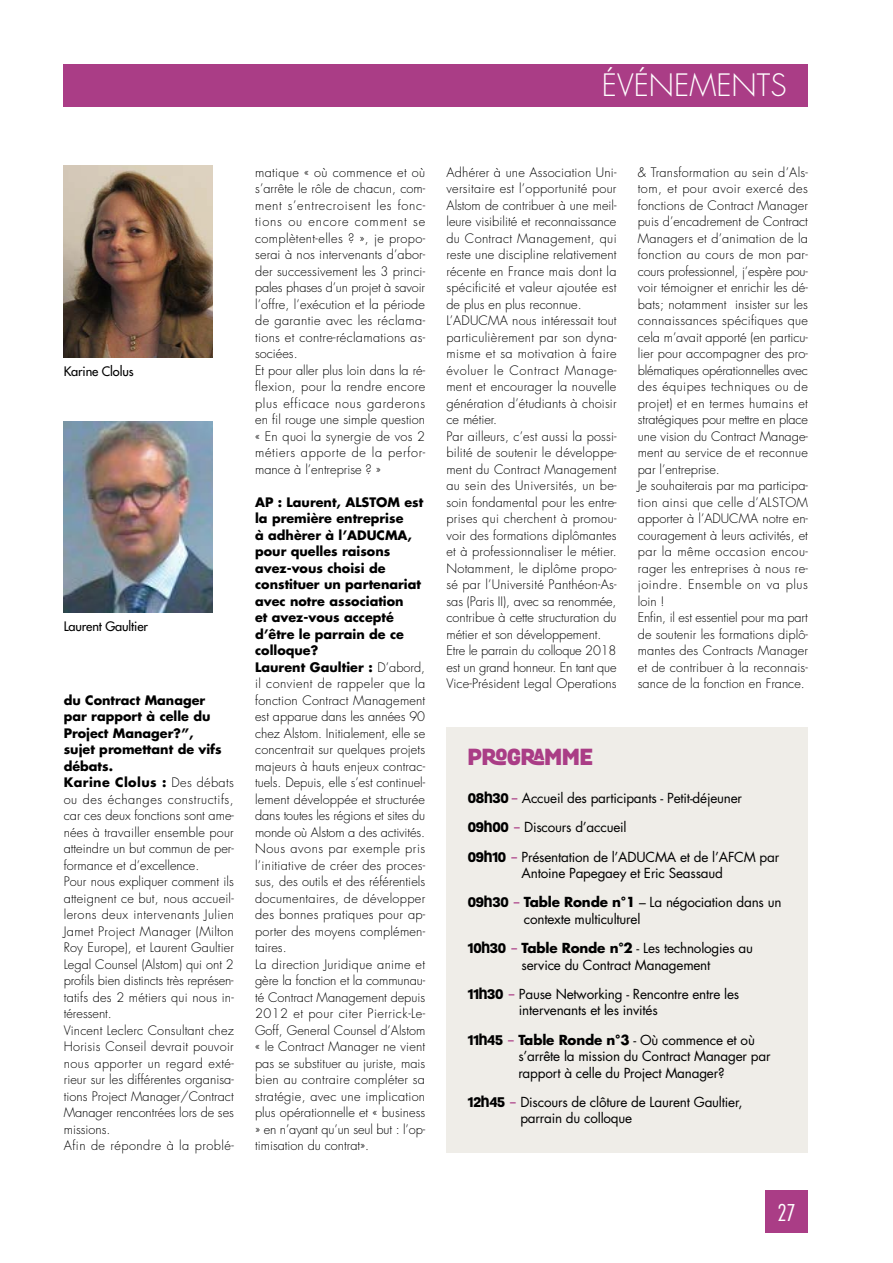
<style>
.page{position:relative;width:893px;height:1263px;background:#fff}
.page>*{position:absolute;margin:0;border:0;box-sizing:border-box;transform-origin:0 0}
.t1{font:300 30px "Futura";color:#fff}
.t2{font:900 22.5px "Grota";color:#aa3d86}
.t3{font:300 condensed 22.5px "Futura";color:#fff}
.t4{font:13.5px/29.2px "Futura";letter-spacing:-.015em;color:#000}
.t5{font:300 12.75px/16.5px "Futura";letter-spacing:.01em;color:#000}
.t6{font:12.75px "Futura";letter-spacing:-.01em;color:#000}
.s1{font-weight:700}
.s2{font-family:"Grota";font-weight:800}
.s3{font-family:"Grota";font-weight:700;color:#aa3d86}
</style>
<div class="page">
<div style="left:64px;top:64px;width:744px;height:42px;background:#aa3d86"></div>
<div style="left:765px;top:1191px;width:43px;height:42px;background:#aa3d86"></div>
<img style="left:64px;top:166px;width:149px;height:191px">
<img style="left:64px;top:421px;width:149px;height:191px">
<div style="left:446px;top:727px;width:362px;height:425px;background:#efede8"></div>
<h1 class="t1" style="left:602px;top:67px;width:186px">ÉVÉNEMENTS</h1>
<p class="t6" style="left:64px;top:363px;width:71px">Karine Clolus</p>
<p class="t6" style="left:64px;top:618px;width:86px">Laurent Gaultier</p>
<p class="t5" style="left:64px;top:692px;width:172px"><span class="s1">du Contract Manager<br>par rapport à celle du<br>Project Manager?”,<br>sujet promettant de vifs débats.<br>Karine Clolus :</span> Des débats ou des échanges constructifs, car ces deux fonctions sont ame&shy;nées à travailler ensemble pour atteindre un but commun de per&shy;formance et d’excellence.<br>Pour nous expliquer comment ils atteignent ce but, nous accueil&shy;lerons deux intervenants Julien<br>Jamet Project Manager (Milton<br>Roy Europe), et Laurent Gaultier<br>Legal Counsel (Alstom) qui ont 2 profils bien distincts très représen&shy;tatifs des 2 métiers qui nous in&shy;téressent.<br>Vincent Leclerc Consultant chez<br>Horisis Conseil devrait pouvoir nous apporter un regard exté&shy;rieur sur les différentes organisa&shy;tions Project Manager/Contract<br>Manager rencontrées lors de ses missions.<br>Afin de répondre à la problé-</p>
<p class="t5" style="left:255px;top:164px;width:172px">matique « où commence et où s’arrête le rôle de chacun, com&shy;ment s’entrecroisent les fonc&shy;tions ou encore comment se complètent-elles ? », je propo&shy;serai à nos intervenants d’abor&shy;der successivement les 3 princi&shy;pales phases d’un projet à savoir l’offre, l’exécution et la période de garantie avec les réclama&shy;tions et contre-réclamations as&shy;sociées.<br>Et pour aller plus loin dans la ré&shy;flexion, pour la rendre encore plus efficace nous garderons en fil rouge une simple question « En quoi la synergie de vos 2 métiers apporte de la perfor&shy;mance à l’entreprise ? »</p>
<p class="t5" style="left:255px;top:494px;width:172px"><span class="s1">AP : Laurent, ALSTOM est la première entreprise<br>à adhèrer à l’ADUCMA, pour quelles raisons avez-vous choisi de constituer un partenariat avec notre association<br>et avez-vous accepté d’être le parrain de ce colloque?<br>Laurent Gaultier :</span> D’abord, il convient de rappeler que la fonction Contract Management est apparue dans les années 90 chez Alstom. Initialement, elle se concentrait sur quelques projets majeurs à hauts enjeux contrac&shy;tuels. Depuis, elle s’est continuel&shy;lement développée et structurée dans toutes les régions et sites du monde où Alstom a des activités.<br>Nous avons par exemple pris l’initiative de créer des proces&shy;sus, des outils et des référentiels documentaires, de développer des bonnes pratiques pour ap&shy;porter des moyens complémen&shy;taires.<br>La direction Juridique anime et gère la fonction et la communau&shy;té Contract Management depuis<br>2012 et pour citer Pierrick-Le-<br>Goff, General Counsel d’Alstom « le Contract Manager ne vient pas se substituer au juriste, mais bien au contraire compléter sa stratégie, avec une implication plus opérationnelle et « business » en n’ayant qu’un seul but : l’op&shy;timisation du contrat».</p>
<p class="t5" style="left:446px;top:164px;width:172px">Adhérer à une Association Uni&shy;versitaire est l’opportunité pour<br>Alstom de contribuer à une meil&shy;leure visibilité et reconnaissance du Contract Management, qui reste une discipline relativement récente en France mais dont la spécificité et valeur ajoutée est de plus en plus reconnue.<br>L’ADUCMA nous intéressait tout particulièrement par son dyna&shy;misme et sa motivation à faire évoluer le Contract Manage&shy;ment et encourager la nouvelle génération d’étudiants à choisir ce métier.<br>Par ailleurs, c’est aussi la possi&shy;bilité de soutenir le développe&shy;ment du Contract Management au sein des Universités, un be&shy;soin fondamental pour les entre&shy;prises qui cherchent à promou&shy;voir des formations diplômantes et à professionnaliser le métier.<br>Notamment, le diplôme propo&shy;sé par l’Université Panthéon-As&shy;sas (Paris II), avec sa renommée, contribue à cette structuration du métier et son développement.<br>Etre le parrain du colloque 2018 est un grand honneur. En tant que<br>Vice-Président Legal Operations</p>
<p class="t5" style="left:638px;top:164px;width:172px">&amp; Transformation au sein d’Als&shy;tom, et pour avoir exercé des fonctions de Contract Manager puis d’encadrement de Contract<br>Managers et d’animation de la fonction au cours de mon par&shy;cours professionnel, j’espère pou&shy;voir témoigner et enrichir les dé&shy;bats; notamment insister sur les connaissances spécifiques que cela m’avait apporté (en particu&shy;lier pour accompagner des pro&shy;blématiques opérationnelles avec des équipes techniques ou de projet) et en termes humains et stratégiques pour mettre en place une vision du Contract Manage&shy;ment au service de et reconnue par l’entreprise.<br>Je souhaiterais par ma participa&shy;tion ainsi que celle d’ALSTOM apporter à l’ADUCMA notre en&shy;couragement à leurs activités, et par la même occasion encou&shy;rager les entreprises à nous re&shy;joindre. Ensemble on va plus loin !<br>Enfin, il est essentiel pour ma part de soutenir les formations diplô&shy;mantes des Contracts Manager et de contribuer à la reconnais&shy;sance de la fonction en France.</p>
<h2 class="t2" style="left:468px;top:739px;width:126px">PROGRAMME</h2>
<p class="t4" style="left:468px;top:784px;width:313px"><span class="s2">08h30</span> <span class="s3">-</span> Accueil des participants - Petit-déjeuner<br><span class="s2">09h00</span> <span class="s3">-</span> Discours d’accueil<br><span class="s2">09h10</span> <span class="s3">-</span> Présentation de l’ADUCMA et de l’AFCM par</p>
<p class="t4" style="left:468px;top:859px;width:315px;text-align:center">Antoine Papegaey et Eric Seassaud<br><span class="s2">09h30</span> <span class="s3">-</span> <span class="s1">Table Ronde n°1</span> – La négociation dans un</p>
<p class="t4" style="left:468px;top:904px;width:287px;text-indent:56px">contexte multiculturel<br><span class="s2">10h30</span> <span class="s3">-</span> <span class="s1">Table Ronde n°2</span> - Les technologies au</p>
<p class="t4" style="left:468px;top:950px;width:273px;text-indent:54px">service du Contract Management<br><span class="s2">11h30</span> <span class="s3">-</span> Pause Networking - Rencontre entre les</p>
<p class="t4" style="left:468px;top:996px;width:289px;text-indent:51px">intervenants et les invités<br><span class="s2">11h45</span> <span class="s3">-</span> <span class="s1">Table Ronde n°3</span> - Où commence et où</p>
<p class="t4" style="left:518px;top:1048px;width:254px;line-height:16.5px">s’arrête la mission du Contract Manager par rapport à celle du Project Manager?</p>
<p class="t4" style="left:520px;top:1094px;width:224px;line-height:16.5px;text-indent:-53px"><span class="s2">12h45</span> <span class="s3">-</span> Discours de clôture de Laurent Gaultier, parrain du colloque</p>
<h2 class="t3" style="left:777px;top:1199px;width:20px">27</h2>
</div>
